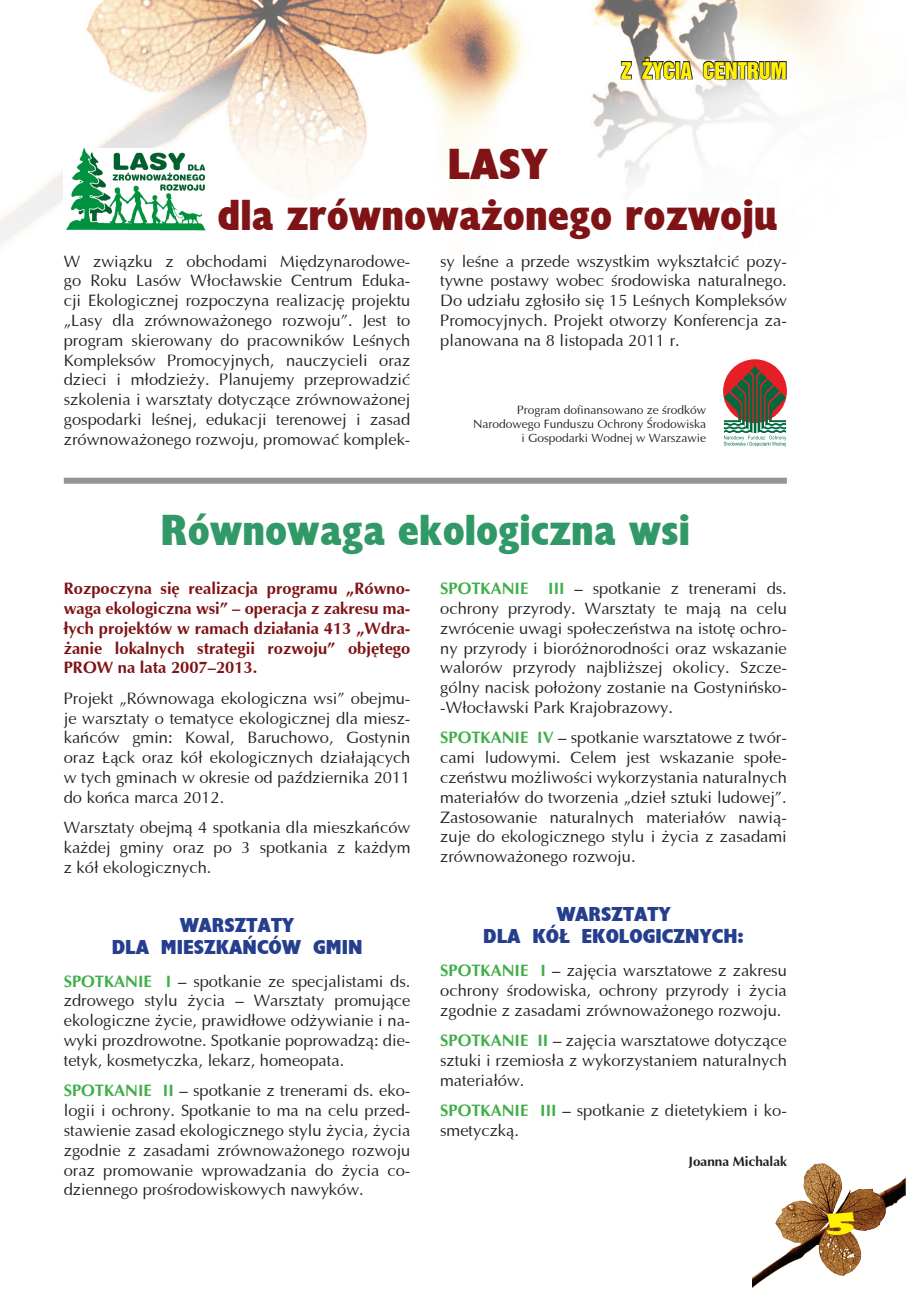
<style>
.page{position:relative;width:906px;height:1289px;background:#fff}
.page>*{position:absolute;margin:0;border:0;box-sizing:border-box;transform-origin:0 0}
.t1{font:900 42px/50.4px "EFN Gilead";color:#7f1315;text-align:center}
.t2{font:900 42px "EFN Gilead";color:#309967}
.t3{font:30px "FL Jazzowy Gruby";color:#fff101}
.t4{font:21px "Switzerland Inserat Plain PL";color:#fff101}
.t5{font:900 19.5px/22.5px "EFN Gilead";color:#253f8e;text-align:center}
.t6{font:16.5px/19.8px "Ottawa";color:#231f20;text-align:justify}
.t7{font:700 16.5px/19.8px "Ottawa";color:#7f1315;text-align:justify}
.t8{font:700 13.5px "Ottawa";color:#231f20}
.t9{font:12px/14.4px "Ottawa";color:#231f20;text-align:right}
.s1{font-weight:700;color:#40ae49}
</style>
<div class="page">
<img style="left:752px;top:1163px;width:154px;height:125px">
<img style="left:0;top:0;width:854px;height:247px">
<svg style="left:620px;top:60px;width:12px;height:20px"></svg>
<svg style="left:641px;top:56px;width:53px;height:25px"></svg>
<svg style="left:702px;top:47px;width:85px;height:47px"></svg>
<div style="left:64px;top:477px;width:723px;height:6px;background:#939598"></div>
<div style="left:723px;top:359px;width:64px;height:64px;background:#e61e25;border-radius:50%"></div>
<svg style="left:724px;top:366px;width:62px;height:80px"></svg>
<img style="left:64px;top:149px;width:144px;height:82px">
<p class="t4" style="left:621px;top:58px;width:167px">Z ŻYCIA CENTRUM</p>
<h1 class="t1" style="left:217px;top:139px;width:562px">LASY<br>dla zrównoważonego rozwoju</h1>
<p class="t6" style="left:64px;top:251px;width:348px">W związku z obchodami Międzynarodowe&shy;go Roku Lasów Włocławskie Centrum Eduka&shy;cji Ekologicznej rozpoczyna realizację projektu „Lasy dla zrównoważonego rozwoju”. Jest to program skierowany do pracowników Leśnych Kompleksów Promocyjnych, nauczycieli oraz dzieci i młodzieży. Planujemy przeprowadzić szkolenia i warsztaty dotyczące zrównoważonej gospodarki leśnej, edukacji terenowej i zasad zrównoważonego rozwoju, promować komplek-</p>
<p class="t6" style="left:440px;top:251px;width:348px">sy leśne a przede wszystkim wykształcić pozy&shy;tywne postawy wobec środowiska naturalnego.<br>Do udziału zgłosiło się 15 Leśnych Kompleksów Promocyjnych. Projekt otworzy Konferencja za&shy;planowana na 8 listopada 2011 r.</p>
<p class="t9" style="left:473px;top:402px;width:234px">Program dofinansowano ze środków<br>Narodowego Funduszu Ochrony Środowiska i Gospodarki Wodnej w Warszawie</p>
<h1 class="t2" style="left:160px;top:503px;width:531px">Równowaga ekologiczna wsi</h1>
<p class="t7" style="left:64px;top:578px;width:348px">Rozpoczyna się realizacja programu „Równo&shy;waga ekologiczna wsi” – operacja z zakresu ma&shy;łych projektów w ramach działania 413 „Wdra&shy;żanie lokalnych strategii rozwoju” objętego PROW na lata 2007–2013.</p>
<p class="t6" style="left:64px;top:688px;width:348px">Projekt „Równowaga ekologiczna wsi” obejmu&shy;je warsztaty o tematyce ekologicznej dla miesz&shy;kańców gmin: Kowal, Baruchowo, Gostynin oraz Łąck oraz kół ekologicznych działających w tych gminach w okresie od października 2011 do końca marca 2012.</p>
<p class="t6" style="left:64px;top:817px;width:348px">Warsztaty obejmą 4 spotkania dla mieszkańców każdej gminy oraz po 3 spotkania z każdym z kół ekologicznych.</p>
<p class="t5" style="left:112px;top:913px;width:252px">WARSZTATY<br>DLA MIESZKAŃCÓW GMIN</p>
<p class="t6" style="left:64px;top:971px;width:348px"><span class="s1">SPOTKANIE I</span> – spotkanie ze specjalistami ds. zdrowego stylu życia – Warsztaty promujące ekologiczne życie, prawidłowe odżywianie i na&shy;wyki prozdrowotne. Spotkanie poprowadzą: die&shy;tetyk, kosmetyczka, lekarz, homeopata.</p>
<p class="t6" style="left:64px;top:1080px;width:348px"><span class="s1">SPOTKANIE II</span> – spotkanie z trenerami ds. eko&shy;logii i ochrony. Spotkanie to ma na celu przed&shy;stawienie zasad ekologicznego stylu życia, życia zgodnie z zasadami zrównoważonego rozwoju oraz promowanie wprowadzania do życia co&shy;dziennego prośrodowiskowych nawyków.</p>
<p class="t6" style="left:440px;top:578px;width:348px"><span class="s1">SPOTKANIE III</span> – spotkanie z trenerami ds. ochrony przyrody. Warsztaty te mają na celu zwrócenie uwagi społeczeństwa na istotę ochro&shy;ny przyrody i bioróżnorodności oraz wskazanie walorów przyrody najbliższej okolicy. Szcze&shy;gólny nacisk położony zostanie na Gostynińsko--Włocławski Park Krajobrazowy.</p>
<p class="t6" style="left:440px;top:728px;width:348px"><span class="s1">SPOTKANIE IV</span> – spotkanie warsztatowe z twór&shy;cami ludowymi. Celem jest wskazanie społe&shy;czeństwu możliwości wykorzystania naturalnych materiałów do tworzenia „dzieł sztuki ludowej”.<br>Zastosowanie naturalnych materiałów nawią&shy;zuje do ekologicznego stylu i życia z zasadami zrównoważonego rozwoju.</p>
<p class="t5" style="left:483px;top:902px;width:262px">WARSZTATY<br>DLA KÓŁ EKOLOGICZNYCH:</p>
<p class="t6" style="left:440px;top:960px;width:348px"><span class="s1">SPOTKANIE I</span> – zajęcia warsztatowe z zakresu ochrony środowiska, ochrony przyrody i życia zgodnie z zasadami zrównoważonego rozwoju.</p>
<p class="t6" style="left:440px;top:1030px;width:348px"><span class="s1">SPOTKANIE II</span> – zajęcia warsztatowe dotyczące sztuki i rzemiosła z wykorzystaniem naturalnych materiałów.</p>
<p class="t6" style="left:440px;top:1100px;width:348px"><span class="s1">SPOTKANIE III</span> – spotkanie z dietetykiem i ko&shy;smetyczką.</p>
<p class="t8" style="left:688px;top:1153px;width:100px">Joanna Michalak</p>
<h2 class="t3" style="left:826px;top:1206px;width:30px">5</h2>
</div>
